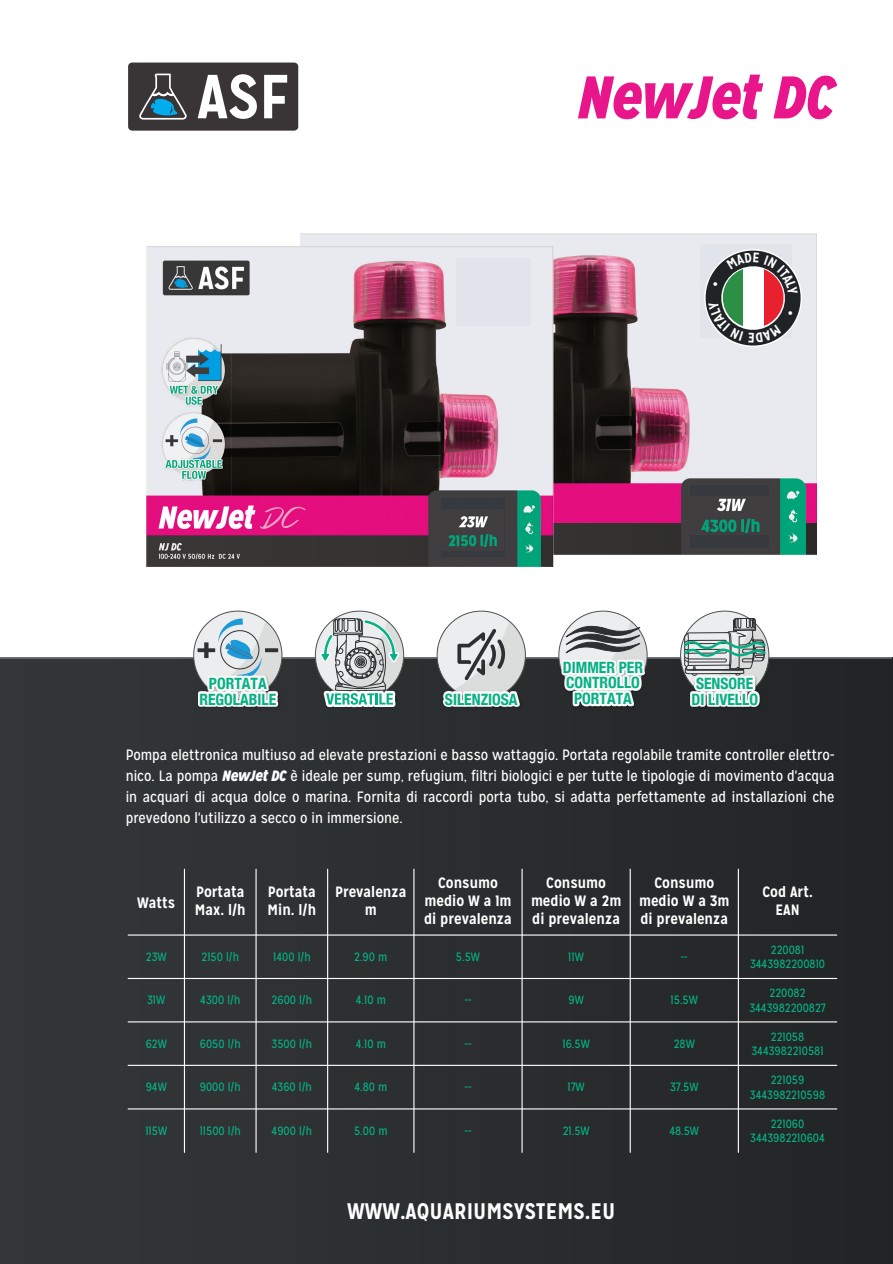
<style>
.page{position:relative;width:893px;height:1264px;background:#fff}
.page>*{position:absolute;margin:0;border:0;box-sizing:border-box;transform-origin:0 0}
.t1{font:italic 900 60px "Mission Gothic";color:#e9158b}
.t2{font:700 22.5px "Mission Gothic";color:#fff}
.t3{font:700 condensed 15.6px/15.6px "Helvetica Neue";color:#05b085;text-align:center}
.t4{font:15px/21px "Mission Gothic";color:#fff;text-align:justify}
.t5{font:700 15px/18px "Mission Gothic";color:#fff;text-align:center}
.t6{font:12px/14.4px "Mission Gothic";color:#05b085;text-align:center}
.s1{font-weight:900;font-style:italic}
</style>
<div class="page">
<div style="left:0;top:658px;width:893px;height:606px;background:#2b2e30"></div>
<hr style="left:0;top:657px;width:892px;height:1px;background:#7a7e80">
<hr style="left:128px;top:978px;width:708px;height:1px;background:#fff">
<hr style="left:128px;top:1108px;width:708px;height:1px;background:#fff">
<hr style="left:128px;top:1065px;width:708px;height:1px;background:#fff">
<hr style="left:128px;top:934px;width:708px;height:1px;background:#fff">
<hr style="left:255px;top:869px;width:2px;height:283px;background:#fff">
<hr style="left:184px;top:869px;width:1px;height:283px;background:#fff">
<hr style="left:327px;top:869px;width:1px;height:283px;background:#fff">
<hr style="left:521px;top:869px;width:1px;height:283px;background:#fff">
<hr style="left:413px;top:869px;width:1px;height:283px;background:#fff">
<hr style="left:629px;top:869px;width:2px;height:283px;background:#fff">
<hr style="left:738px;top:869px;width:1px;height:283px;background:#fff">
<hr style="left:128px;top:1021px;width:708px;height:1px;background:#fff">
<svg style="left:128px;top:63px;width:170px;height:68px"></svg>
<img style="left:637px;top:233px;width:179px;height:322px">
<img style="left:146px;top:233px;width:491px;height:334px">
<div style="left:455px;top:258px;width:75px;height:67px;background:#e1e4ea"></div>
<div style="left:441px;top:498px;width:63px;height:58px;background:#36393d"></div>
<div style="left:690px;top:485px;width:79px;height:63px;background:#36393d"></div>
<img style="left:701px;top:498px;width:61px;height:36px">
<img style="left:440px;top:509px;width:57px;height:41px">
<svg style="left:315px;top:611px;width:89px;height:88px"></svg>
<svg style="left:320px;top:618px;width:84px;height:90px;background:#a8b8b5"></svg>
<svg style="left:194px;top:611px;width:88px;height:88px"></svg>
<svg style="left:196px;top:618px;width:86px;height:89px;background:#c9d3d7"></svg>
<svg style="left:682px;top:617px;width:87px;height:91px;background:#b2bdbb"></svg>
<div style="left:437px;top:611px;width:88px;height:88px;background:#ebedee;border-radius:50%"></div>
<svg style="left:439px;top:621px;width:86px;height:86px"></svg>
<div style="left:559px;top:611px;width:88px;height:88px;background:#ebedee;border-radius:50%"></div>
<svg style="left:559px;top:621px;width:89px;height:87px"></svg>
<svg style="left:700px;top:245px;width:106px;height:106px;background:#96918f"></svg>
<h1 class="t1" style="left:577px;top:58px;width:259px">NewJet DC</h1>
<p class="t3" style="left:563px;top:658px;width:82px">DIMMER PER<br>CONTROLLO<br>PORTATA</p>
<p class="t3" style="left:199px;top:674px;width:78px">PORTATA<br>REGOLABILE</p>
<p class="t3" style="left:696px;top:674px;width:59px">SENSORE</p>
<p class="t3" style="left:445px;top:690px;width:74px">SILENZIOSA</p>
<p class="t3" style="left:691px;top:690px;width:68px">DI LIVELLO</p>
<p class="t4" style="left:126px;top:744px;width:710px">Pompa elettronica multiuso ad elevate prestazioni e basso wattaggio. Portata regolabile tramite controller elettro&shy;nico. La pompa <span class="s1">NewJet DC</span> è ideale per sump, refugium, filtri biologici e per tutte le tipologie di movimento d'acqua in acquari di acqua dolce o marina. Fornita di raccordi porta tubo, si adatta perfettamente ad installazioni che prevedono l'utilizzo a secco o in immersione.</p>
<p class="t5" style="left:137px;top:893px;width:40px">Watts</p>
<p class="t6" style="left:146px;top:949px;width:22px">23W</p>
<p class="t6" style="left:147px;top:993px;width:20px">31W</p>
<p class="t6" style="left:146px;top:1036px;width:23px">62W</p>
<p class="t6" style="left:146px;top:1080px;width:23px">94W</p>
<p class="t6" style="left:145px;top:1123px;width:23px">115W</p>
<p class="t5" style="left:195px;top:883px;width:52px;text-align:left">Portata<br>Max. l/h</p>
<p class="t6" style="left:201px;top:949px;width:39px">2150 l/h</p>
<p class="t6" style="left:200px;top:993px;width:41px">4300 l/h</p>
<p class="t6" style="left:200px;top:1036px;width:42px">6050 l/h</p>
<p class="t6" style="left:200px;top:1079px;width:42px">9000 l/h</p>
<p class="t6" style="left:200px;top:1123px;width:43px">11500 l/h</p>
<p class="t5" style="left:267px;top:883px;width:50px;text-align:left">Portata<br>Min. l/h</p>
<p class="t6" style="left:273px;top:949px;width:39px">1400 l/h</p>
<p class="t6" style="left:272px;top:993px;width:42px">2600 l/h</p>
<p class="t6" style="left:272px;top:1036px;width:42px">3500 l/h</p>
<p class="t6" style="left:272px;top:1079px;width:41px">4360 l/h</p>
<p class="t6" style="left:272px;top:1123px;width:42px">4900 l/h</p>
<p class="t5" style="left:335px;top:883px;width:73px">Prevalenza m</p>
<p class="t6" style="left:354px;top:949px;width:35px">2.90 m</p>
<p class="t6" style="left:356px;top:993px;width:32px">4.10 m</p>
<p class="t6" style="left:356px;top:1036px;width:32px">4.10 m</p>
<p class="t6" style="left:354px;top:1079px;width:34px">4.80 m</p>
<p class="t6" style="left:354px;top:1123px;width:35px">5.00 m</p>
<p class="t5" style="left:424px;top:874px;width:89px">Consumo medio W a 1m di prevalenza</p>
<p class="t6" style="left:456px;top:949px;width:26px">5.5W</p>
<p class="t6" style="left:464px;top:993px;width:9px">--</p>
<p class="t6" style="left:464px;top:1036px;width:9px">--</p>
<p class="t6" style="left:464px;top:1080px;width:9px">--</p>
<p class="t6" style="left:464px;top:1123px;width:9px">--</p>
<p class="t5" style="left:531px;top:874px;width:92px">Consumo medio W a 2m di prevalenza</p>
<p class="t6" style="left:568px;top:949px;width:17px">11W</p>
<p class="t6" style="left:568px;top:993px;width:17px">9W</p>
<p class="t6" style="left:562px;top:1036px;width:29px">16.5W</p>
<p class="t6" style="left:567px;top:1080px;width:19px">17W</p>
<p class="t6" style="left:562px;top:1123px;width:28px">21.5W</p>
<p class="t5" style="left:639px;top:874px;width:92px">Consumo medio W a 3m di prevalenza</p>
<p class="t6" style="left:680px;top:949px;width:9px">--</p>
<p class="t6" style="left:670px;top:993px;width:29px">15.5W</p>
<p class="t6" style="left:673px;top:1036px;width:23px">28W</p>
<p class="t6" style="left:670px;top:1080px;width:30px">37.5W</p>
<p class="t6" style="left:669px;top:1123px;width:31px">48.5W</p>
<p class="t5" style="left:762px;top:883px;width:52px">Cod Art.<br>EAN</p>
<p class="t6" style="left:750px;top:942px;width:77px">220081<br>3443982200810</p>
<p class="t6" style="left:749px;top:986px;width:78px">220082<br>3443982200827</p>
<p class="t6" style="left:751px;top:1029px;width:74px">221058<br>3443982210581</p>
<p class="t6" style="left:750px;top:1073px;width:77px">221059<br>3443982210598</p>
<p class="t6" style="left:750px;top:1116px;width:76px">221060<br>3443982210604</p>
<h2 class="t2" style="left:347px;top:1197px;width:270px">WWW.AQUARIUMSYSTEMS.EU</h2>
</div>
